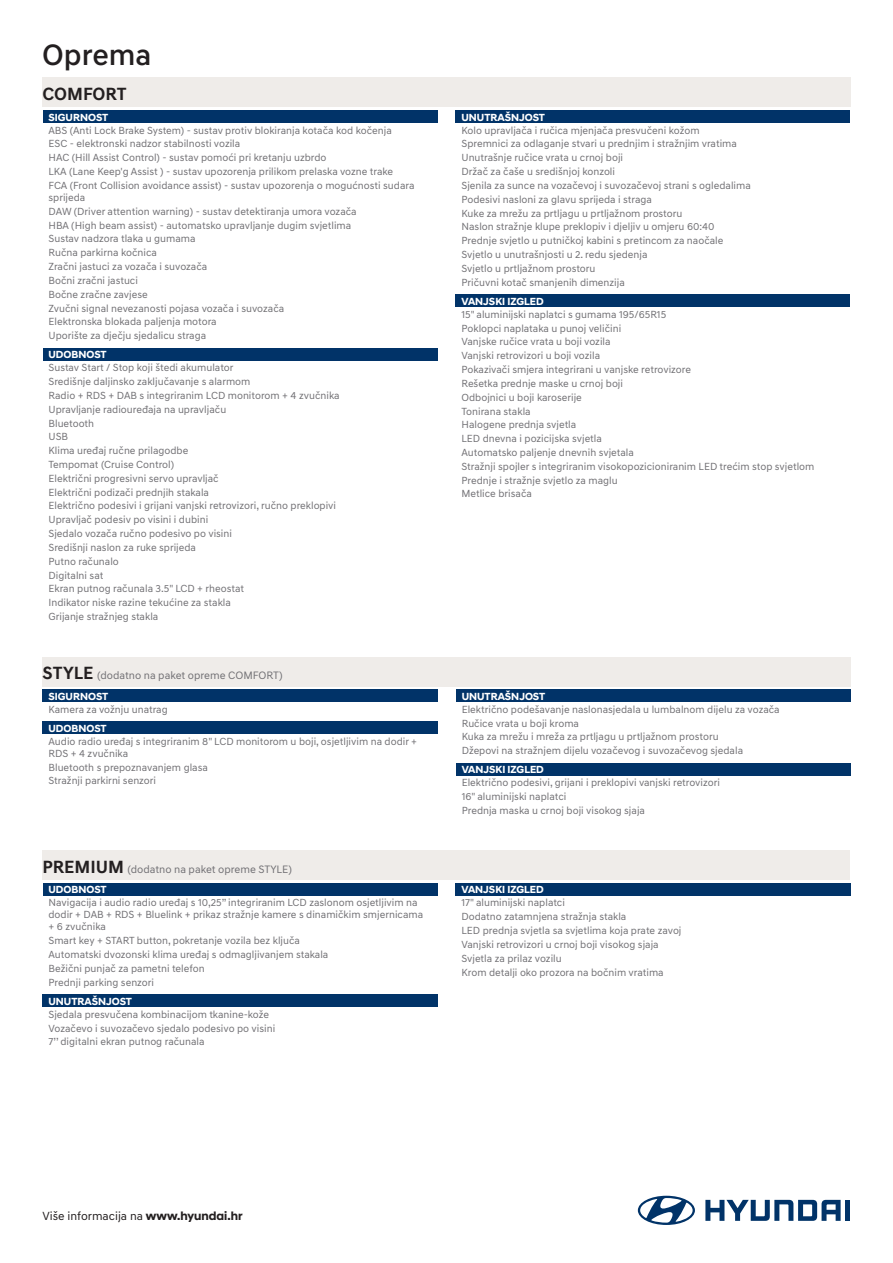
<style>
.page{position:relative;width:893px;height:1263px;background:#fff}
.page>*{position:absolute;margin:0;border:0;box-sizing:border-box;transform-origin:0 0}
.t1{font:500 30px "Hyundai Sans Text";color:#231f20}
.t2{font:700 18px "Hyundai Sans Text";letter-spacing:-.005em;color:#231f20}
.t3{font:12px "Hyundai Sans Text";color:#231f20}
.t4{font:10.95px "Hyundai Sans Text";color:#717074}
.t5{font:10.5px/13.8px "Hyundai Sans Text";color:#717074}
.t6{font:700 10.5px "Hyundai Sans Head";color:#fff}
.s1{font-weight:700;font-size:18px;color:#231f20}
.s2{font-family:"Hyundai Sans Head";font-weight:700}
</style>
<div class="page">
<div style="left:43px;top:77px;width:808px;height:30px;background:#efece9"></div>
<svg style="left:705px;top:1200px;width:136px;height:21px"></svg>
<div style="left:845px;top:1200px;width:5px;height:21px;background:#013368"></div>
<svg style="left:638px;top:1196px;width:57px;height:29px"></svg>
<div style="left:455px;top:111px;width:395px;height:12px;background:#013368"></div>
<div style="left:455px;top:295px;width:395px;height:12px;background:#013368"></div>
<div style="left:43px;top:111px;width:394px;height:12px;background:#013368"></div>
<div style="left:43px;top:348px;width:394px;height:12px;background:#013368"></div>
<div style="left:43px;top:657px;width:808px;height:29px;background:#efece9"></div>
<div style="left:456px;top:690px;width:395px;height:12px;background:#013368"></div>
<div style="left:456px;top:763px;width:395px;height:12px;background:#013368"></div>
<div style="left:43px;top:690px;width:395px;height:12px;background:#013368"></div>
<div style="left:43px;top:722px;width:395px;height:12px;background:#013368"></div>
<div style="left:43px;top:851px;width:807px;height:29px;background:#efece9"></div>
<div style="left:43px;top:883px;width:394px;height:12px;background:#013368"></div>
<div style="left:43px;top:995px;width:395px;height:12px;background:#013368"></div>
<div style="left:455px;top:883px;width:396px;height:12px;background:#013368"></div>
<h1 class="t1" style="left:42px;top:36px;width:111px">Oprema</h1>
<h2 class="t2" style="left:43px;top:83px;width:86px">COMFORT</h2>
<p class="t6" style="left:49px;top:111px;width:33px">SIGURNOST</p>
<p class="t5" style="left:49px;top:123px;width:367px">ABS (Anti Lock Brake System) - sustav protiv blokiranja kotača kod kočenja<br>ESC - elektronski nadzor stabilnosti vozila<br>HAC (Hill Assist Control) - sustav pomoći pri kretanju uzbrdo<br>LKA (Lane Keep'g Assist ) - sustav upozorenja prilikom prelaska vozne trake FCA (Front Collision avoidance assist) - sustav upozorenja o mogućnosti sudara</p>
<p class="t5" style="left:49px;top:190px;width:310px">sprijeda<br>DAW (Driver attention warning) - sustav detektiranja umora vozača HBA (High beam assist) - automatsko upravljanje dugim svjetlima Sustav nadzora tlaka u gumama<br>Ručna parkirna kočnica<br>Zračni jastuci za vozača i suvozača<br>Bočni zračni jastuci<br>Bočne zračne zavjese<br>Zvučni signal nevezanosti pojasa vozača i suvozača<br>Elektronska blokada paljenja motora<br>Uporište za dječju sjedalicu straga</p>
<p class="t6" style="left:49px;top:348px;width:24px">UDOBNOST</p>
<p class="t5" style="left:49px;top:361px;width:293px">Sustav Start / Stop koji štedi akumulator<br>Središnje daljinsko zaključavanje s alarmom<br>Radio + RDS + DAB s integriranim LCD monitorom + 4 zvučnika Upravljanje radiouređaja na upravljaču<br>Bluetooth<br>USB<br>Klima uređaj ručne prilagodbe<br>Tempomat (Cruise Control)<br>Električni progresivni servo upravljač<br>Električni podizači prednjih stakala<br>Električno podesivi i grijani vanjski retrovizori, ručno preklopivi Upravljač podesiv po visini i dubini<br>Sjedalo vozača ručno podesivo po visini<br>Središnji naslon za ruke sprijeda<br>Putno računalo<br>Digitalni sat<br>Ekran putnog računala 3.5" LCD + rheostat<br>Indikator niske razine tekućine za stakla<br>Grijanje stražnjeg stakla</p>
<p class="t4" style="left:43px;top:669px;width:242px"><span class="s1">STYLE</span> (dodatno na paket opreme COMFORT)</p>
<p class="t6" style="left:49px;top:690px;width:33px">SIGURNOST</p>
<p class="t5" style="left:49px;top:702px;width:121px">Kamera za vožnju unatrag</p>
<p class="t6" style="left:49px;top:722px;width:24px">UDOBNOST</p>
<p class="t5" style="left:49px;top:735px;width:370px;line-height:12px">Audio radio uređaj s integriranim 8" LCD monitorom u boji, osjetljivim na dodir +<br>RDS + 4 zvučnika</p>
<p class="t5" style="left:49px;top:760px;width:161px">Bluetooth s prepoznavanjem glasa<br>Stražnji parkirni senzori</p>
<p class="t4" style="left:43px;top:862px;width:251px"><span class="s1">PREMIUM</span> (dodatno na paket opreme STYLE)</p>
<p class="t6" style="left:49px;top:883px;width:24px">UDOBNOST</p>
<p class="t5" style="left:49px;top:897px;width:376px;line-height:12px">Navigacija i audio radio uređaj s 10,25” integriranim LCD zaslonom osjetljivim na dodir + DAB + RDS + Bluelink + prikaz stražnje kamere s dinamičkim smjernicama + 6 zvučnika</p>
<p class="t5" style="left:49px;top:934px;width:281px">Smart key + START button, pokretanje vozila bez ključa Automatski dvozonski klima uređaj s odmagljivanjem stakala Bežični punjač za pametni telefon<br>Prednji parking senzori</p>
<p class="t6" style="left:49px;top:995px;width:58px">UNUTRAŠNJOST</p>
<p class="t5" style="left:49px;top:1007px;width:228px">Sjedala presvučena kombinacijom tkanine-kože<br>Vozačevo i suvozačevo sjedalo podesivo po visini<br>7’’ digitalni ekran putnog računala</p>
<p class="t6" style="left:461px;top:111px;width:58px">UNUTRAŠNJOST</p>
<p class="t5" style="left:461px;top:123px;width:291px">Kolo upravljača i ručica mjenjača presvučeni kožom<br>Spremnici za odlaganje stvari u prednjim i stražnjim vratima Unutrašnje ručice vrata u crnoj boji<br>Držač za čaše u središnjoj konzoli<br>Sjenila za sunce na vozačevoj i suvozačevoj strani s ogledalima Podesivi nasloni za glavu sprijeda i straga<br>Kuke za mrežu za prtljagu u prtljažnom prostoru<br>Naslon stražnje klupe preklopiv i djeljiv u omjeru 60:40<br>Prednje svjetlo u putničkoj kabini s pretincom za naočale Svjetlo u unutrašnjosti u 2. redu sjedenja<br>Svjetlo u prtljažnom prostoru<br>Pričuvni kotač smanjenih dimenzija</p>
<p class="t6" style="left:461px;top:295px;width:21px">VANJSKI</p>
<p class="t6" style="left:507px;top:295px;width:38px">IZGLED</p>
<p class="t5" style="left:461px;top:307px;width:354px">15" aluminijski naplatci s gumama 195/65R15<br>Poklopci naplataka u punoj veličini<br>Vanjske ručice vrata u boji vozila<br>Vanjski retrovizori u boji vozila<br>Pokazivači smjera integrirani u vanjske retrovizore<br>Rešetka prednje maske u crnoj boji<br>Odbojnici u boji karoserije<br>Tonirana stakla<br>Halogene prednja svjetla<br>LED dnevna i pozicijska svjetla<br>Automatsko paljenje dnevnih svjetala<br>Stražnji spojler s integriranim visokopozicioniranim LED trećim stop svjetlom Prednje i stražnje svjetlo za maglu<br>Metlice brisača</p>
<p class="t6" style="left:462px;top:690px;width:58px">UNUTRAŠNJOST</p>
<p class="t5" style="left:462px;top:702px;width:320px">Električno podešavanje naslonasjedala u lumbalnom dijelu za vozača Ručice vrata u boji kroma<br>Kuka za mrežu i mreža za prtljagu u prtljažnom prostoru<br>Džepovi na stražnjem dijelu vozačevog i suvozačevog sjedala</p>
<p class="t6" style="left:462px;top:763px;width:21px">VANJSKI</p>
<p class="t6" style="left:508px;top:763px;width:38px">IZGLED</p>
<p class="t5" style="left:462px;top:776px;width:260px">Električno podesivi, grijani i preklopivi vanjski retrovizori<br>16" aluminijski naplatci<br>Prednja maska u crnoj boji visokog sjaja</p>
<p class="t6" style="left:461px;top:883px;width:21px">VANJSKI</p>
<p class="t6" style="left:507px;top:883px;width:38px">IZGLED</p>
<p class="t5" style="left:461px;top:896px;width:222px">17" aluminijski naplatci<br>Dodatno zatamnjena stražnja stakla<br>LED prednja svjetla sa svjetlima koja prate zavoj Vanjski retrovizori u crnoj boji visokog sjaja Svjetla za prilaz vozilu<br>Krom detalji oko prozora na bočnim vratima</p>
<p class="t3" style="left:43px;top:1209px;width:201px">Više informacija na <span class="s2">www.hyundai.hr</span></p>
</div>
